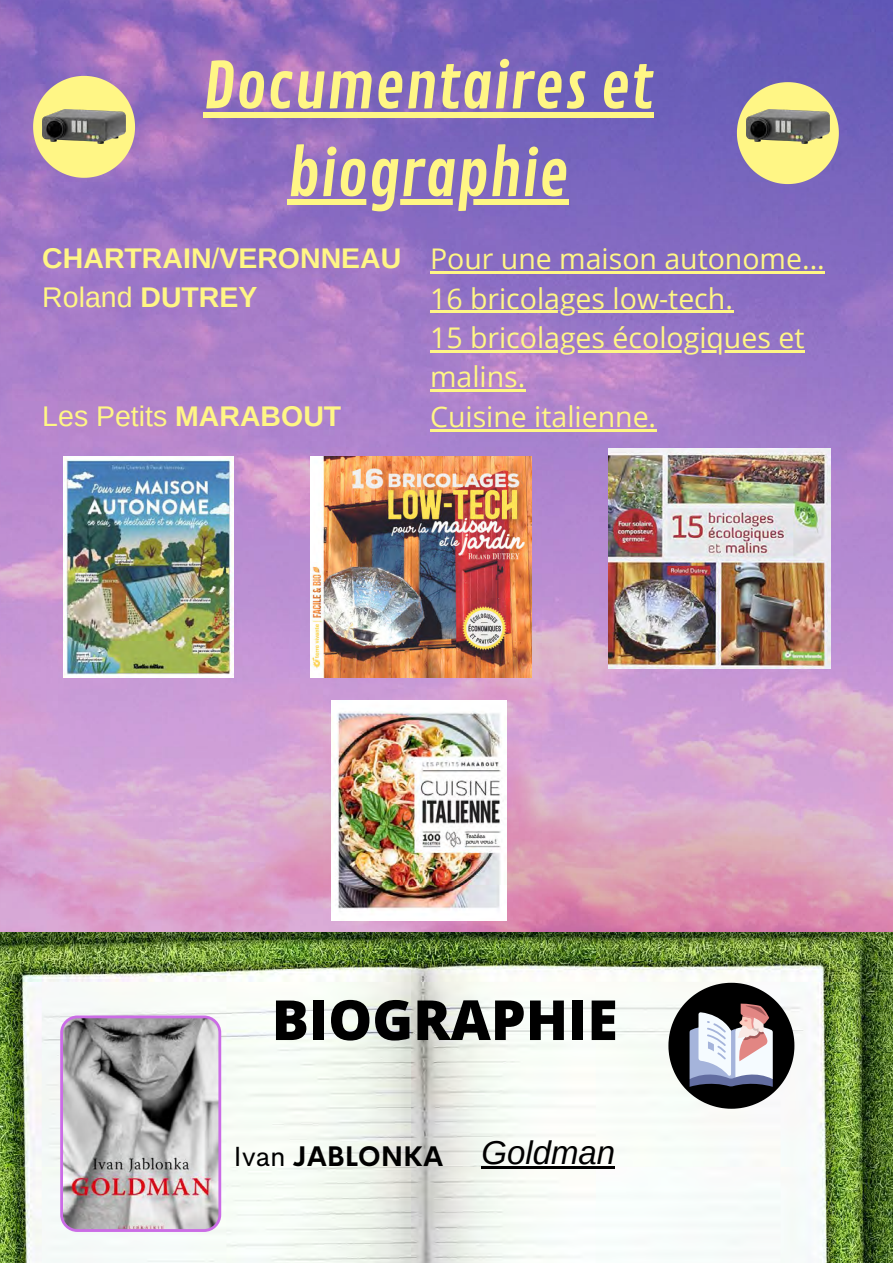
<style>
.page{position:relative;width:893px;height:1264px;background:#fff}
.page>*{position:absolute;margin:0;border:0;box-sizing:border-box;transform-origin:0 0}
.t1{font:62.7px/87.6px "Contrail One";color:#fff685;text-align:center}
.t2{font:800 55.35px "Open Sans";color:#000}
.t3{font:italic 33px "Arimo";color:#000}
.t4{font:28.5px/39.3px "Open Sans";color:#fff685}
.t5{font:28.5px "Arimo";color:#fff685}
.t6{font:700 28.5px "Arimo";color:#fff685}
.t7{font:700 27.9px "Cerebri Sans";color:#000}
.s1{font-weight:400}
.s2{font-weight:700}
</style>
<div class="page">
<img style="left:0;top:0;width:892px;height:932px">
<svg style="left:33px;top:76px;width:102px;height:102px;background:#e1ce96"></svg>
<svg style="left:736px;top:82px;width:102px;height:102px;background:#d4c994"></svg>
<img style="left:746px;top:110px;width:83px;height:33px">
<img style="left:42px;top:110px;width:83px;height:33px">
<img style="left:64px;top:457px;width:169px;height:220px">
<img style="left:311px;top:457px;width:220px;height:220px">
<img style="left:608px;top:448px;width:222px;height:220px">
<img style="left:331px;top:700px;width:175px;height:220px">
<img style="left:0;top:932px;width:892px;height:330px">
<div style="left:203px;top:112px;width:450px;height:5px;background:#fff685"></div>
<svg style="left:287px;top:199px;width:282px;height:6px;background:#e7da90"></svg>
<hr style="left:430px;top:271px;width:395px;height:3px;background:#fff685">
<hr style="left:430px;top:311px;width:303px;height:2px;background:#fff685">
<hr style="left:430px;top:350px;width:374px;height:2px;background:#fff685">
<hr style="left:430px;top:389px;width:95px;height:3px;background:#fff685">
<hr style="left:430px;top:429px;width:226px;height:2px;background:#fff685">
<svg style="left:60px;top:1015px;width:161px;height:216px;background:#aea4aa"></svg>
<svg style="left:668px;top:982px;width:126px;height:126px"></svg>
<hr style="left:481px;top:1166px;width:134px;height:2px;background:#000">
<p class="t1" style="left:203px;top:44px;width:452px">Documentaires et biographie</p>
<p class="t6" style="left:42px;top:242px;width:360px">CHARTRAIN<span class="s1">/</span>VERONNEAU</p>
<p class="t5" style="left:42px;top:282px;width:217px">Roland <span class="s2">DUTREY</span></p>
<p class="t4" style="left:430px;top:238px;width:396px">Pour une maison autonome...</p>
<p class="t4" style="left:430px;top:278px;width:304px">16 bricolages low-tech.</p>
<p class="t4" style="left:430px;top:317px;width:376px">15 bricolages écologiques et malins.</p>
<p class="t4" style="left:430px;top:396px;width:227px">Cuisine italienne.</p>
<p class="t5" style="left:42px;top:400px;width:300px">Les Petits <span class="s2">MARABOUT</span></p>
<p class="t2" style="left:272px;top:980px;width:347px">BIOGRAPHIE</p>
<p class="t7" style="left:233px;top:1137px;width:211px"><span class="s1">Ivan</span> JABLONKA</p>
<p class="t3" style="left:481px;top:1134px;width:135px">Goldman</p>
</div>
